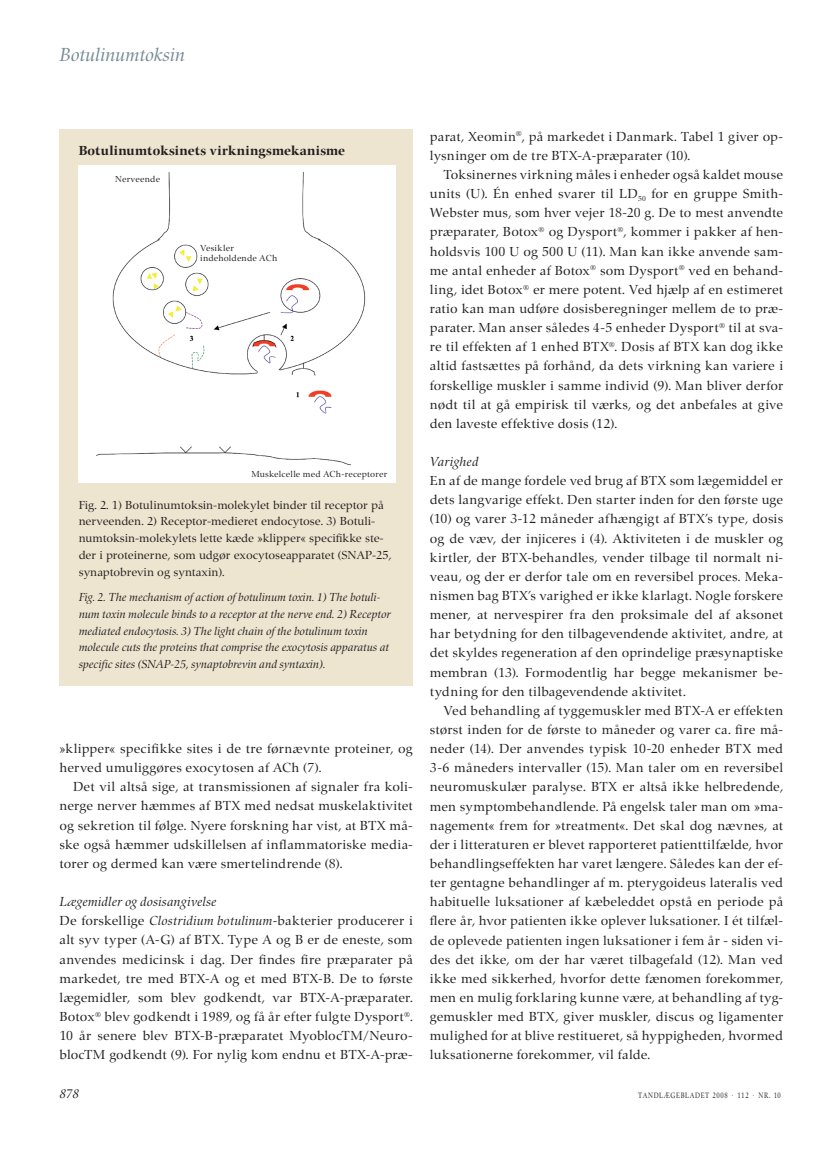
<style>
.page{position:relative;width:830px;height:1157px;background:#fff}
.page>*{position:absolute;margin:0;border:0;box-sizing:border-box;transform-origin:0 0}
.t1{font:italic 19.5px "Zapf Renaissance BEF";color:#738a95}
.t2{font:13.5px/19.2px "Zapf Renaissance BEF";letter-spacing:.01em;color:#231f20;text-align:justify}
.t3{font:700 13.5px "Zapf Renaissance BEF";letter-spacing:.02em;color:#231f20}
.t4{font:italic 13.5px "Zapf Renaissance BEF";letter-spacing:.01em;color:#231f20}
.t5{font:italic 12px/16.8px "Zapf Renaissance BEF";color:#231f20}
.t6{font:12px/16.8px "Zapf Renaissance BEF";color:#231f20}
.t7{font:9px/10.5px "Zapf Renaissance BEF";letter-spacing:.02em;color:#231f20}
.t8{font:8.1px "Zapf Renaissance BEF";letter-spacing:.11em;color:#231f20;scale:.81 1}
.s1{font-style:italic}
</style>
<div class="page">
<div style="left:59px;top:130px;width:353px;height:556px;background:#eee5d0"></div>
<div style="left:79px;top:165px;width:316px;height:317px;background:#fff"></div>
<div style="left:200px;top:244px;width:83px;height:22px;background:#fff"></div>
<div style="left:115px;top:175px;width:47px;height:13px;background:#fff"></div>
<div style="left:251px;top:470px;width:138px;height:12px;background:#fff"></div>
<h1 class="t1" style="left:59px;top:44px;width:127px">Botulinumtoksin</h1>
<p class="t3" style="left:79px;top:143px;width:268px">Botulinumtoksinets virkningsmekanisme</p>
<p class="t7" style="left:115px;top:174px;width:46px">Nerveende</p>
<p class="t7" style="left:200px;top:243px;width:79px">Vesikler indeholdende ACh</p>
<p class="t7" style="left:251px;top:469px;width:137px">Muskelcelle med ACh-receptorer</p>
<p class="t6" style="left:79px;top:496px;width:314px">Fig. 2. 1) Botulinumtoksin-molekylet binder til receptor på nerveenden. 2) Receptor-medieret endocytose. 3) Botuli&shy;numtoksin-molekylets lette kæde »klipper« specifikke ste&shy;der i proteinerne, som udgør exocytoseapparatet (SNAP-25, synaptobrevin og syntaxin).</p>
<p class="t5" style="left:79px;top:589px;width:313px">Fig. 2. The mechanism of action of botulinum toxin. 1) The botuli&shy;num toxin molecule binds to a receptor at the nerve end. 2) Receptor mediated endocytosis. 3) The light chain of the botulinum toxin molecule cuts the proteins that comprise the exocytosis apparatus at specific sites (SNAP-25, synaptobrevin and syntaxin).</p>
<p class="t2" style="left:59px;top:739px;width:354px">»klipper« specifikke sites i de tre førnævnte proteiner, og herved umuliggøres exocytosen af ACh (7).</p>
<p class="t2" style="left:59px;top:777px;width:354px;text-indent:14px">Det vil altså sige, at transmissionen af signaler fra koli&shy;nerge nerver hæmmes af BTX med nedsat muskelaktivitet og sekretion til følge. Nyere forskning har vist, at BTX må&shy;ske også hæmmer udskillelsen af inflammatoriske media&shy;torer og dermed kan være smertelindrende (8).</p>
<p class="t2" style="left:59px;top:892px;width:354px;text-align:left"><span class="s1">Lægemidler og dosisangivelse<br></span>De forskellige <span class="s1">Clostridium botulinum</span>-bakterier producerer i alt syv typer (A-G) af BTX. Type A og B er de eneste, som anvendes medicinsk i dag. Der findes fire præparater på markedet, tre med BTX-A og et med BTX-B. De to første lægemidler, som blev godkendt, var BTX-A-præparater.<br>Botox<sup>®</sup> blev godkendt i 1989, og få år efter fulgte Dysport<sup>®</sup>.<br>10 år senere blev BTX-B-præparatet MyoblocTM/Neuro&shy;blocTM godkendt (9). For nylig kom endnu et BTX-A-præ-</p>
<p class="t2" style="left:429px;top:127px;width:354px">parat, Xeomin<sup>®</sup>, på markedet i Danmark. Tabel 1 giver op&shy;lysninger om de tre BTX-A-præparater (10).</p>
<p class="t2" style="left:429px;top:165px;width:354px;text-indent:14px">Toksinernes virkning måles i enheder også kaldet mouse units (U). Én enhed svarer til LD<sub>50</sub> for en gruppe Smith-Webster mus, som hver vejer 18-20 g. De to mest anvendte præparater, Botox<sup>®</sup> og Dysport<sup>®</sup>, kommer i pakker af hen&shy;holdsvis 100 U og 500 U (11). Man kan ikke anvende sam&shy;me antal enheder af Botox<sup>®</sup> som Dysport<sup>®</sup> ved en behand&shy;ling, idet Botox<sup>®</sup> er mere potent. Ved hjælp af en estimeret ratio kan man udføre dosisberegninger mellem de to præ&shy;parater. Man anser således 4-5 enheder Dysport<sup>®</sup> til at sva&shy;re til effekten af 1 enhed BTX<sup>®</sup>. Dosis af BTX kan dog ikke altid fastsættes på forhånd, da dets virkning kan variere i forskellige muskler i samme individ (9). Man bliver derfor nødt til at gå empirisk til værks, og det anbefales at give den laveste effektive dosis (12).</p>
<p class="t4" style="left:429px;top:454px;width:50px">Varighed</p>
<p class="t2" style="left:429px;top:471px;width:354px">En af de mange fordele ved brug af BTX som lægemiddel er dets langvarige effekt. Den starter inden for den første uge (10) og varer 3-12 måneder afhængigt af BTX’s type, dosis og de væv, der injiceres i (4). Aktiviteten i de muskler og kirtler, der BTX-behandles, vender tilbage til normalt ni&shy;veau, og der er derfor tale om en reversibel proces. Meka&shy;nismen bag BTX’s varighed er ikke klarlagt. Nogle forskere mener, at nervespirer fra den proksimale del af aksonet har betydning for den tilbagevendende aktivitet, andre, at det skyldes regeneration af den oprindelige præsynaptiske membran (13). Formodentlig har begge mekanismer be&shy;tydning for den tilbagevendende aktivitet.</p>
<p class="t2" style="left:429px;top:701px;width:354px;text-indent:14px">Ved behandling af tyggemuskler med BTX-A er effekten størst inden for de første to måneder og varer ca. fire må&shy;neder (14). Der anvendes typisk 10-20 enheder BTX med 3-6 måneders intervaller (15). Man taler om en reversibel neuromuskulær paralyse. BTX er altså ikke helbredende, men symptombehandlende. På engelsk taler man om »ma&shy;nagement« frem for »treatment«. Det skal dog nævnes, at der i litteraturen er blevet rapporteret patienttilfælde, hvor behandlingseffekten har varet længere. Således kan der ef&shy;ter gentagne behandlinger af m. pterygoideus lateralis ved habituelle luksationer af kæbeleddet opstå en periode på flere år, hvor patienten ikke oplever luksationer. I ét tilfæl&shy;de oplevede patienten ingen luksationer i fem år - siden vi&shy;des det ikke, om der har været tilbagefald (12). Man ved ikke med sikkerhed, hvorfor dette fænomen forekommer, men en mulig forklaring kunne være, at behandling af tyg&shy;gemuskler med BTX, giver muskler, discus og ligamenter mulighed for at blive restitueret, så hyppigheden, hvormed luksationerne forekommer, vil falde.</p>
<p class="t4" style="left:59px;top:1086px;width:21px">878</p>
<p class="t8" style="left:637px;top:1091px;width:178px">TANDLÆGEBLADET 2008 · 112 · NR. 10</p>
</div>
